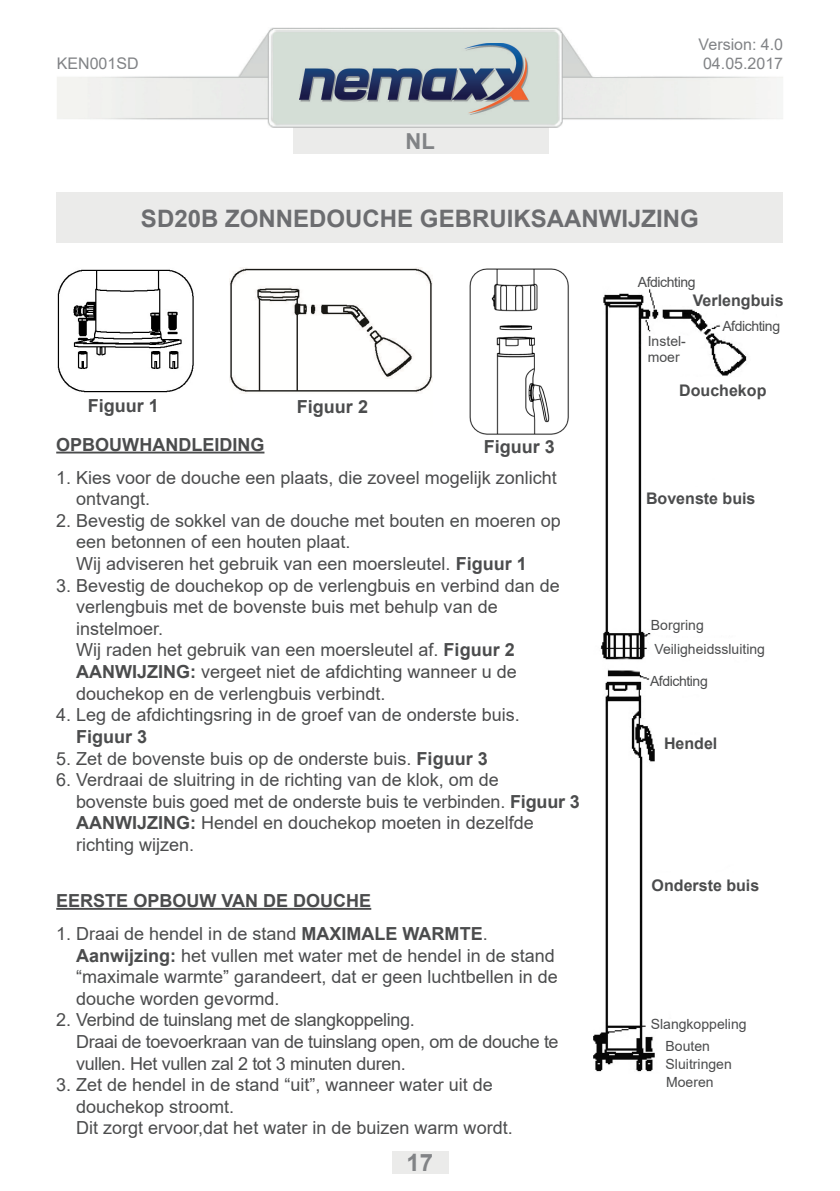
<style>
.page{position:relative;width:840px;height:1191px;background:#fff}
.page>*{position:absolute;margin:0;border:0;box-sizing:border-box;transform-origin:0 0}
.t1{font:700 24px "Arial";color:#6c6d70}
.t2{font:700 24px "Arial";color:#818386}
.t3{font:700 22px "Arial";color:#818386}
.t4{font:18px/21.6px "Arial";color:#4b4c4d}
.t5{font:18px/21.6px "Arial";letter-spacing:-.02em;color:#4b4c4d}
.t6{font:700 18px "Arial";color:#4b4c4d}
.t7{font:700 16px "Arial";color:#4b4c4d}
.t8{font:16px "Arial";color:#818386}
.t9{font:14px/16.8px "Arial";color:#4b4c4d}
.t10{font:14px "Arial";letter-spacing:-.03em;color:#4b4c4d}
.s1{font-weight:700}
</style>
<div class="page">
<div style="left:293px;top:125px;width:255px;height:28px;background:#ebebea"></div>
<img style="left:57px;top:27px;width:725px;height:101px">
<img style="left:300px;top:43px;width:229px;height:71px">
<div style="left:391px;top:1151px;width:57px;height:23px;background:#ebebea"></div>
<div style="left:57px;top:193px;width:725px;height:50px;background:#ebebea"></div>
<hr style="left:56px;top:451px;width:208px;height:2px;background:#4b4c4d">
<img style="left:593px;top:289px;width:154px;height:783px">
<div style="left:678px;top:377px;width:104px;height:25px;background:#fff"></div>
<div style="left:645px;top:487px;width:119px;height:23px;background:#fff"></div>
<div style="left:646px;top:874px;width:116px;height:22px;background:#fff"></div>
<img style="left:229px;top:268px;width:203px;height:126px">
<img style="left:469px;top:268px;width:100px;height:167px">
<img style="left:57px;top:269px;width:137px;height:124px">
<hr style="left:56px;top:908px;width:315px;height:1px;background:#4b4c4d">
<p class="t8" style="left:698px;top:33px;width:86px">Version: 4.0</p>
<p class="t8" style="left:57px;top:52px;width:83px">KEN001SD</p>
<p class="t8" style="left:702px;top:52px;width:82px">04.05.2017</p>
<p class="t3" style="left:405px;top:126px;width:31px">NL</p>
<h1 class="t1" style="left:141px;top:201px;width:559px">SD20B ZONNEDOUCHE GEBRUIKSAANWIJZING</h1>
<p class="t10" style="left:637px;top:273px;width:59px">Afdichting</p>
<p class="t6" style="left:88px;top:393px;width:73px">Figuur 1</p>
<p class="t6" style="left:297px;top:394px;width:73px">Figuur 2</p>
<p class="t6" style="left:56px;top:431px;width:209px">OPBOUWHANDLEIDING</p>
<p class="t4" style="left:76px;top:466px;width:482px;text-indent:-20px">1. Kies voor de douche een plaats, die zoveel mogelijk zonlicht ontvangt.</p>
<p class="t4" style="left:76px;top:509px;width:486px;text-indent:-20px">2. Bevestig de sokkel van de douche met bouten en moeren op een betonnen of een houten plaat.<br>Wij adviseren het gebruik van een moersleutel. <span class="s1">Figuur 1</span></p>
<p class="t4" style="left:76px;top:574px;width:485px;text-indent:-20px">3. Bevestig de douchekop op de verlengbuis en verbind dan de verlengbuis met de bovenste buis met behulp van de instelmoer.<br>Wij raden het gebruik van een moersleutel af. <span class="s1">Figuur 2<br>AANWIJZING:</span> vergeet niet de afdichting wanneer u de douchekop en de verlengbuis verbindt.</p>
<p class="t4" style="left:56px;top:704px;width:465px">4. Leg de afdichtingsring in de groef van de onderste buis.</p>
<p class="t6" style="left:76px;top:724px;width:73px">Figuur 3</p>
<p class="t4" style="left:56px;top:747px;width:433px">5. Zet de bovenste buis op de onderste buis. <span class="s1">Figuur 3</span></p>
<p class="t4" style="left:76px;top:769px;width:505px;text-indent:-20px">6. Verdraai de sluitring in de richting van de klok, om de<br>bovenste buis goed met de onderste buis te verbinden. <span class="s1">Figuur 3<br>AANWIJZING:</span> Hendel en douchekop moeten in dezelfde richting wijzen.</p>
<p class="t6" style="left:483px;top:434px;width:73px">Figuur 3</p>
<p class="t6" style="left:56px;top:888px;width:316px">EERSTE OPBOUW VAN DE DOUCHE</p>
<p class="t4" style="left:76px;top:922px;width:483px;text-indent:-20px">1. Draai de hendel in de stand <span class="s1">MAXIMALE WARMTE</span>.<br><span class="s1">Aanwijzing:</span> het vullen met water met de hendel in de stand “maximale warmte” garandeert, dat er geen luchtbellen in de douche worden gevormd.</p>
<p class="t5" style="left:76px;top:1009px;width:484px;text-indent:-20px">2. Verbind de tuinslang met de slangkoppeling.<br>Draai de toevoerkraan van de tuinslang open, om de douche te vullen. Het vullen zal 2 tot 3 minuten duren.</p>
<p class="t4" style="left:76px;top:1074px;width:438px;text-indent:-20px">3. Zet de hendel in de stand “uit”, wanneer water uit de douchekop stroomt.<br>Dit zorgt ervoor,dat het water in de buizen warm wordt.</p>
<h1 class="t2" style="left:406px;top:1146px;width:28px">17</h1>
<p class="t7" style="left:692px;top:289px;width:92px">Verlengbuis</p>
<p class="t10" style="left:722px;top:316px;width:59px">Afdichting</p>
<p class="t9" style="left:647px;top:332px;width:40px">Instel&shy;moer</p>
<p class="t7" style="left:678px;top:378px;width:89px">Douchekop</p>
<p class="t7" style="left:645px;top:487px;width:111px">Bovenste buis</p>
<p class="t9" style="left:650px;top:613px;width:116px;line-height:24px">Borgring<br>Veiligheidssluiting</p>
<p class="t10" style="left:649px;top:671px;width:59px">Afdichting</p>
<p class="t7" style="left:663px;top:732px;width:55px">Hendel</p>
<p class="t7" style="left:651px;top:874px;width:109px">Onderste buis</p>
<p class="t9" style="left:665px;top:1012px;width:82px;line-height:23px;text-indent:-15px">Slangkoppeling<br>Bouten</p>
<p class="t9" style="left:665px;top:1055px;width:68px;line-height:18.2px">Sluitringen<br>Moeren</p>
</div>
